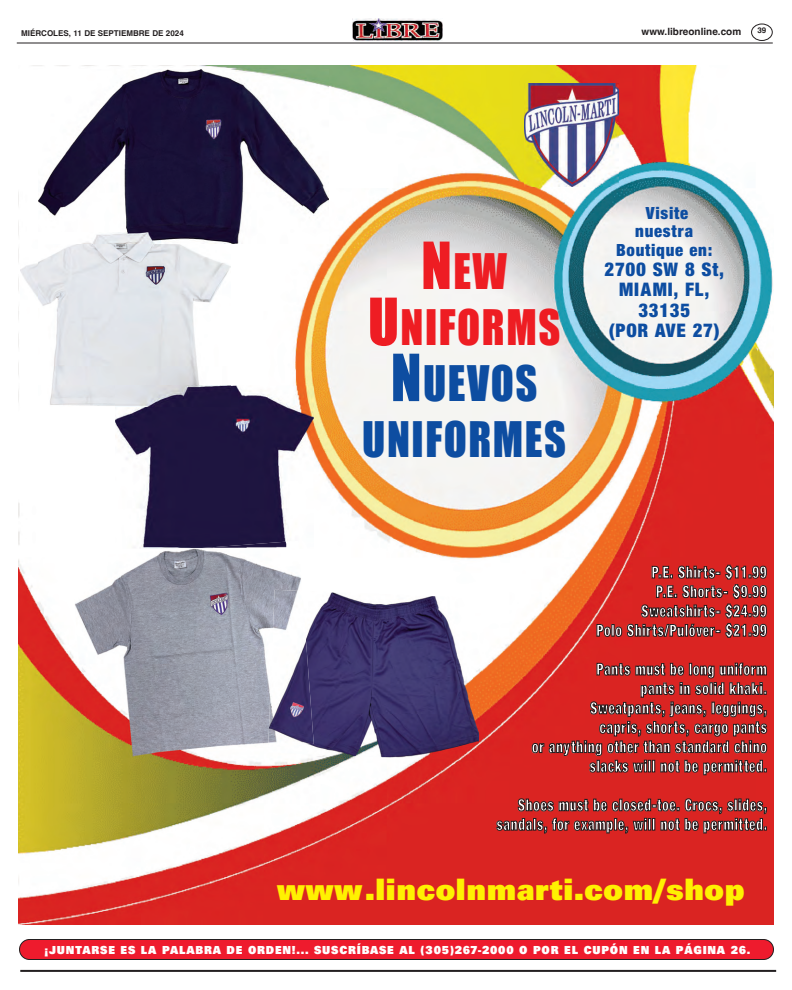
<style>
.page{position:relative;width:792px;height:990px;background:#fff}
.page>*{position:absolute;margin:0;border:0;box-sizing:border-box;transform-origin:0 0}
.t1{font:45px/56.1px "Impact";letter-spacing:.035em;color:#0d4da1;text-align:center;scale:.94 1}
.t2{font:32px "Univers Ultra Bold DTC";color:#fff101}
.t3{font:20px/20.5px "Sans Black Condensed DTC";letter-spacing:.04em;color:#0d4da1;text-align:center}
.t4{font:18px/18.5px "Sans Black Condensed DTC";letter-spacing:.04em;color:#0d4da1;text-align:center}
.t5{font:17.5px/19.4px "Sans Black Condensed DTC";letter-spacing:.04em;color:#fff;text-align:right;scale:.82 1}
.t6{font:12px "Univers Ultra Bold DTC";letter-spacing:.065em;color:#fff;scale:.92 1}
.t7{font:700 10px "Helvetica";color:#231f20}
.t8{font:700 8px "Helvetica";color:#231f20}
.s1{font-size:60px;color:#ee1d23}
.s2{color:#ee1d23}
.s3{font-size:60px}
</style>
<div class="page">
<hr style="left:20px;top:970px;width:756px;height:2px;background:#231f20">
<hr style="left:17px;top:43px;width:756px;height:1px;background:#231f20">
<img style="left:353px;top:18px;width:89px;height:22px">
<svg style="left:751px;top:24px;width:22px;height:17px"></svg>
<svg style="left:19px;top:939px;width:755px;height:21px;background:#da1c2d"></svg>
<img style="left:18px;top:66px;width:756px;height:858px">
<img style="left:525px;top:83px;width:94px;height:104px">
<img style="left:231px;top:69px;width:97px;height:175px">
<img style="left:39px;top:69px;width:192px;height:338px">
<img style="left:71px;top:549px;width:231px;height:212px">
<img style="left:268px;top:591px;width:217px;height:170px">
<img style="left:268px;top:590px;width:46px;height:157px">
<img style="left:20px;top:232px;width:19px;height:175px">
<img style="left:115px;top:386px;width:199px;height:163px">
<img style="left:195px;top:541px;width:104px;height:8px">
<p class="t8" style="left:21px;top:30px;width:164px">MIÉRCOLES, 11 DE SEPTIEMBRE DE 2024</p>
<p class="t7" style="left:642px;top:27px;width:101px">www.libreonline.com</p>
<p class="t8" style="left:757px;top:27px;width:10px">39</p>
<h1 class="t1" style="left:362px;top:243px;width:218px"><span class="s1">N</span><span class="s2">EW<br></span><span class="s1">U</span><span class="s2">NIFORMS<br></span><span class="s3">N</span>UEVOS<br>UNIFORMES</h1>
<p class="t4" style="left:616px;top:205px;width:98px">Visite nuestra<br>Boutique en:</p>
<p class="t3" style="left:605px;top:260px;width:121px">2700 SW 8 St,<br>MIAMI, FL,<br>33135<br>(POR AVE 27)</p>
<p class="t5" style="left:596px;top:564px;width:209px">P.E. Shirts- $11.99<br>P.E. Shorts- $9.99<br>Sweatshirts- $24.99<br>Polo Shirts/Pulóver- $21.99</p>
<p class="t5" style="left:532px;top:661px;width:288px">Pants must be long uniform<br>pants in solid khaki.<br>Sweatpants, jeans, leggings,<br>capris, shorts, cargo pants<br>or anything other than standard chino slacks will not be permitted.</p>
<p class="t5" style="left:497px;top:797px;width:331px">Shoes must be closed-toe. Crocs, slides, sandals, for example, will not be permitted.</p>
<h2 class="t2" style="left:277px;top:879px;width:469px">www.lincolnmarti.com/shop</h2>
<p class="t6" style="left:44px;top:946px;width:769px">¡JUNTARSE ES LA PALABRA DE ORDEN!... SUSCRÍBASE AL (305)267-2000 O POR EL CUPÓN EN LA PÁGINA 26.</p>
</div>
